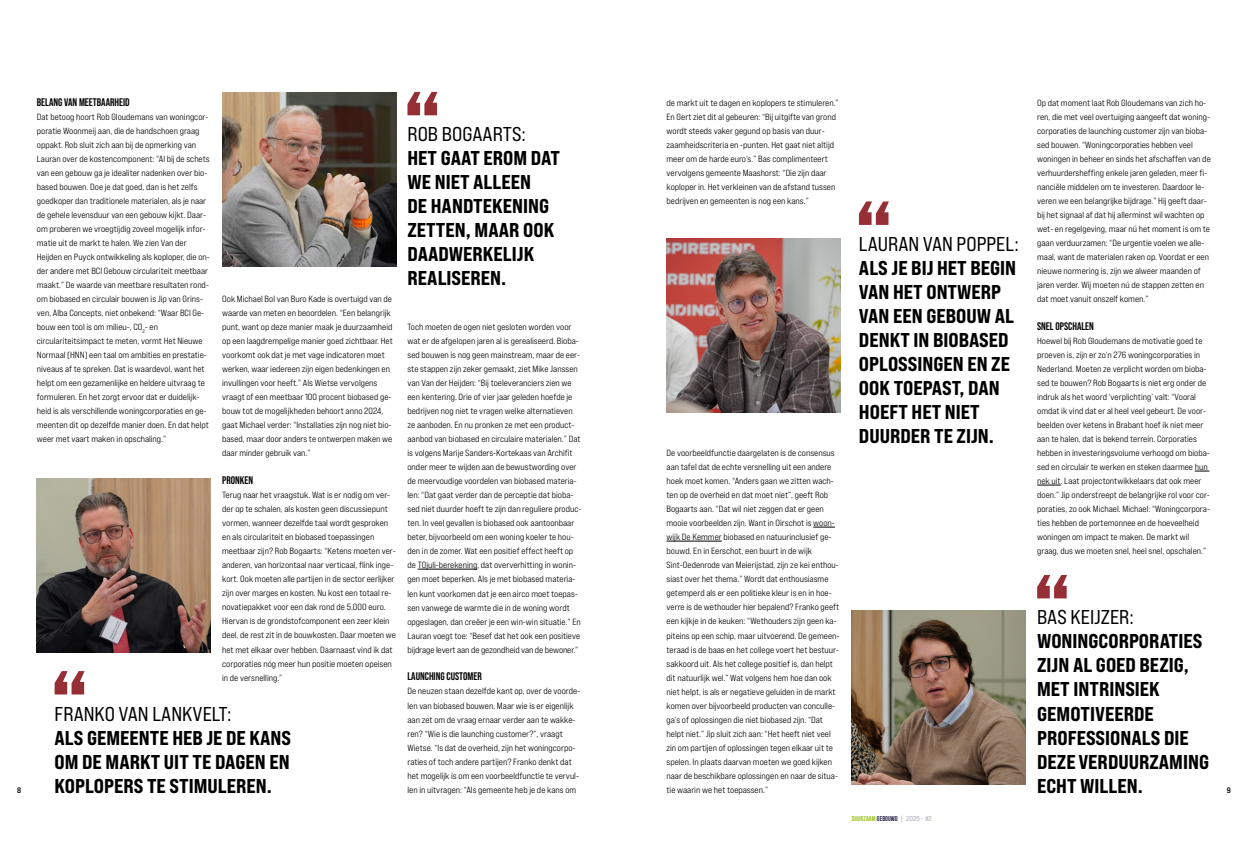
<style>
.page{position:relative;width:1248px;height:851px;background:#fff}
.page>*{position:absolute;margin:0;border:0;box-sizing:border-box;transform-origin:0 0}
.t1{font:20px/24px "Bebas Neue Pro Exp Eb";color:#000}
.t2{font:20px "Bebas Neue Pro Exp Rg";color:#000}
.t3{font:700 11px "Bebas Neue Pro";color:#000}
.t4{font:9px/14px "Bebas Neue Pro Exp Md";color:#000}
.t5{font:8px "Bebas Neue Pro Exp Bd";color:#000}
.t6{font:700 7px "Bebas Neue";letter-spacing:.01em;color:#9dbf1c}
.s1{color:#29214b}
.s2{font-family:"Bebas Neue Pro Exp Md";font-weight:400;color:#988da7}
</style>
<div class="page">
<svg style="left:1194px;top:471px;width:15px;height:1px"></svg>
<svg style="left:1037px;top:485px;width:23px;height:1px"></svg>
<img style="left:222px;top:92px;width:174px;height:174px">
<img style="left:666px;top:238px;width:174px;height:174px">
<svg style="left:407px;top:92px;width:30px;height:23px"></svg>
<svg style="left:858px;top:201px;width:30px;height:24px"></svg>
<img style="left:37px;top:478px;width:174px;height:174px">
<img style="left:851px;top:610px;width:174px;height:174px">
<svg style="left:55px;top:671px;width:30px;height:23px"></svg>
<svg style="left:1037px;top:575px;width:30px;height:23px"></svg>
<hr style="left:417px;top:569px;width:60px;height:1px;background:#000">
<svg style="left:813px;top:527px;width:21px;height:1px"></svg>
<hr style="left:666px;top:541px;width:55px;height:1px;background:#000">
<p class="t3" style="left:37px;top:96px;width:94px">BELANG VAN MEETBAARHEID</p>
<p class="t4" style="left:37px;top:110px;width:174px">Dat betoog hoort Rob Gloudemans van woningcor&shy;poratie Woonmeij aan, die de handschoen graag oppakt. Rob sluit zich aan bij de opmerking van Lauran over de kostencomponent: “Al bij de schets van een gebouw ga je idealiter nadenken over bio&shy;based bouwen. Doe je dat goed, dan is het zelfs goedkoper dan traditionele materialen, als je naar de gehele levensduur van een gebouw kijkt. Daar&shy;om proberen we vroegtijdig zoveel mogelijk infor&shy;matie uit de markt te halen. We zien Van der Heijden en Puyck ontwikkeling als koploper, die on&shy;der andere met BCI Gebouw circulariteit meetbaar maakt.” De waarde van meetbare resultaten rond&shy;om biobased en circulair bouwen is Jip van Grins&shy;ven, Alba Concepts, niet onbekend: “Waar BCI Ge&shy;bouw een tool is om milieu-, CO<sub>2</sub>- en circulariteitsimpact te meten, vormt Het Nieuwe Normaal (HNN) een taal om ambities en prestatie&shy;niveaus af te spreken. Dat is waardevol, want het helpt om een gezamenlijke en heldere uitvraag te formuleren. En het zorgt ervoor dat er duidelijk&shy;heid is als verschillende woningcorporaties en ge&shy;meenten dit op dezelfde manier doen. En dat helpt weer met vaart maken in opschaling.”</p>
<p class="t4" style="left:666px;top:96px;width:174px">de markt uit te dagen en koplopers te stimuleren.” En Gert ziet dit al gebeuren: “Bij uitgifte van grond wordt steeds vaker gegund op basis van duur&shy;zaamheidscriteria en -punten. Het gaat niet altijd meer om de harde euro’s.” Bas complimenteert vervolgens gemeente Maashorst: “Die zijn daar koploper in. Het verkleinen van de afstand tussen bedrijven en gemeenten is nog een kans.”</p>
<p class="t4" style="left:1037px;top:96px;width:175px">Op dat moment laat Rob Gloudemans van zich ho&shy;ren, die met veel overtuiging aangeeft dat woning&shy;corporaties de launching customer zijn van bioba&shy;sed bouwen. “Woningcorporaties hebben veel woningen in beheer en sinds het afschaffen van de verhuurdersheffing enkele jaren geleden, meer fi&shy;nanciële middelen om te investeren. Daardoor le&shy;veren we een belangrijke bijdrage.” Hij geeft daar&shy;bij het signaal af dat hij allerminst wil wachten op wet- en regelgeving, maar nú het moment is om te gaan verduurzamen: “De urgentie voelen we alle&shy;maal, want de materialen raken op. Voordat er een nieuwe normering is, zijn we alweer maanden of jaren verder. Wij moeten nú de stappen zetten en dat moet vanuit onszelf komen.”</p>
<p class="t3" style="left:1037px;top:320px;width:58px">SNEL OPSCHALEN</p>
<p class="t4" style="left:1037px;top:334px;width:174px">Hoewel bij Rob Gloudemans de motivatie goed te proeven is, zijn er zo’n 276 woningcorporaties in Nederland. Moeten ze verplicht worden om bioba&shy;sed te bouwen? Rob Bogaarts is niet erg onder de indruk als het woord ‘verplichting’ valt: “Vooral omdat ik vind dat er al heel veel gebeurt. De voor&shy;beelden over ketens in Brabant hoef ik niet meer aan te halen, dat is bekend terrein. Corporaties hebben in investeringsvolume verhoogd om bioba&shy;sed en circulair te werken en steken daarmee hun nek uit. Laat projectontwikkelaars dat ook meer doen.” Jip onderstreept de belangrijke rol voor cor&shy;poraties, zo ook Michael. Michael: “Woningcorpora&shy;ties hebben de portemonnee en de hoeveelheid woningen om impact te maken. De markt wil graag, dus we moeten snel, heel snel, opschalen.”</p>
<h1 class="t2" style="left:407px;top:122px;width:120px">ROB BOGAARTS:</h1>
<h1 class="t1" style="left:407px;top:146px;width:154px">HET GAAT EROM DAT<br>WE NIET ALLEEN<br>DE HANDTEKENING<br>ZETTEN, MAAR OOK<br>DAADWERKELIJK<br>REALISEREN.</h1>
<h1 class="t2" style="left:858px;top:231px;width:161px">LAURAN VAN POPPEL:</h1>
<h1 class="t1" style="left:858px;top:255px;width:159px">ALS JE BIJ HET BEGIN<br>VAN HET ONTWERP<br>VAN EEN GEBOUW AL<br>DENKT IN BIOBASED<br>OPLOSSINGEN EN ZE<br>OOK TOEPAST, DAN<br>HOEFT HET NIET<br>DUURDER TE ZIJN.</h1>
<p class="t4" style="left:222px;top:292px;width:172px">Ook Michael Bol van Buro Kade is overtuigd van de waarde van meten en beoordelen. “Een belangrijk punt, want op deze manier maak je duurzaamheid op een laagdrempelige manier goed zichtbaar. Het voorkomt ook dat je met vage indicatoren moet werken, waar iedereen zijn eigen bedenkingen en invullingen voor heeft.” Als Wietse vervolgens vraagt of een meetbaar 100 procent biobased ge&shy;bouw tot de mogelijkheden behoort anno 2024, gaat Michael verder: “Installaties zijn nog niet bio&shy;based, maar door anders te ontwerpen maken we daar minder gebruik van.”</p>
<p class="t3" style="left:222px;top:474px;width:32px">PRONKEN</p>
<p class="t4" style="left:222px;top:488px;width:175px">Terug naar het vraagstuk. Wat is er nodig om ver&shy;der op te schalen, als kosten geen discussiepunt vormen, wanneer dezelfde taal wordt gesproken en als circulariteit en biobased toepassingen meetbaar zijn? Rob Bogaarts: “Ketens moeten ver&shy;anderen, van horizontaal naar verticaal, flink inge&shy;kort. Ook moeten alle partijen in de sector eerlijker zijn over marges en kosten. Nu kost een totaal re&shy;novatiepakket voor een dak rond de 5.000 euro.<br>Hiervan is de grondstofcomponent een zeer klein deel, de rest zit in de bouwkosten. Daar moeten we het met elkaar over hebben. Daarnaast vind ik dat corporaties nóg meer hun positie moeten opeisen in de versnelling.”</p>
<p class="t4" style="left:407px;top:320px;width:175px">Toch moeten de ogen niet gesloten worden voor wat er de afgelopen jaren al is gerealiseerd. Bioba&shy;sed bouwen is nog geen mainstream, maar de eer&shy;ste stappen zijn zeker gemaakt, ziet Mike Janssen van Van der Heijden: “Bij toeleveranciers zien we een kentering. Drie of vier jaar geleden hoefde je bedrijven nog niet te vragen welke alternatieven ze aanboden. En nu pronken ze met een product&shy;aanbod van biobased en circulaire materialen.” Dat is volgens Marije Sanders-Kortekaas van Archifit onder meer te wijden aan de bewustwording over de meervoudige voordelen van biobased materia&shy;len: “Dat gaat verder dan de perceptie dat bioba&shy;sed niet duurder hoeft te zijn dan reguliere produc&shy;ten. In veel gevallen is biobased ook aantoonbaar beter, bijvoorbeeld om een woning koeler te hou&shy;den in de zomer. Wat een positief effect heeft op de TOjuli-berekening, dat oververhitting in wonin&shy;gen moet beperken. Als je met biobased materia&shy;len kunt voorkomen dat je een airco moet toepas&shy;sen vanwege de warmte die in de woning wordt opgeslagen, dan creëer je een win-win situatie.” En Lauran voegt toe: “Besef dat het ook een positieve bijdrage levert aan de gezondheid van de bewoner.”</p>
<p class="t3" style="left:407px;top:670px;width:76px">LAUNCHING CUSTOMER</p>
<p class="t4" style="left:407px;top:684px;width:174px">De neuzen staan dezelfde kant op, over de voorde&shy;len van biobased bouwen. Maar wie is er eigenlijk aan zet om de vraag ernaar verder aan te wakke&shy;ren? “Wie is die launching customer?”, vraagt Wietse. “Is dat de overheid, zijn het woningcorpo&shy;raties of toch andere partijen? Franko denkt dat het mogelijk is om een voorbeeldfunctie te vervul&shy;len in uitvragen: “Als gemeente heb je de kans om</p>
<p class="t4" style="left:666px;top:446px;width:174px">De voorbeeldfunctie daargelaten is de consensus aan tafel dat de echte versnelling uit een andere hoek moet komen. “Anders gaan we zitten wach&shy;ten op de overheid en dat moet niet”, geeft Rob Bogaarts aan. “Dat wil niet zeggen dat er geen mooie voorbeelden zijn. Want in Oirschot is woon&shy;wijk De Kemmer biobased en natuurinclusief ge&shy;bouwd. En in Eerschot, een buurt in de wijk Sint-Oedenrode van Meierijstad, zijn ze kei enthou&shy;siast over het thema.” Wordt dat enthousiasme getemperd als er een politieke kleur is en in hoe&shy;verre is de wethouder hier bepalend? Franko geeft een kijkje in de keuken: “Wethouders zijn geen ka&shy;piteins op een schip, maar uitvoerend. De gemeen&shy;teraad is de baas en het college voert het bestuur&shy;sakkoord uit. Als het college positief is, dan helpt dit natuurlijk wel.” Wat volgens hem hoe dan ook niet helpt, is als er negatieve geluiden in de markt komen over bijvoorbeeld producten van conculle&shy;ga’s of oplossingen die niet biobased zijn. “Dat helpt niet.” Jip sluit zich aan: “Het heeft niet veel zin om partijen of oplossingen tegen elkaar uit te spelen. In plaats daarvan moeten we goed kijken naar de beschikbare oplossingen en naar de situa&shy;tie waarin we het toepassen.”</p>
<h1 class="t2" style="left:1037px;top:605px;width:98px">BAS KEIJZER:</h1>
<h1 class="t1" style="left:1037px;top:629px;width:173px">WONINGCORPORATIES<br>ZIJN AL GOED BEZIG,<br>MET INTRINSIEK<br>GEMOTIVEERDE<br>PROFESSIONALS DIE<br>DEZE VERDUURZAMING<br>ECHT WILLEN.</h1>
<h1 class="t2" style="left:55px;top:701px;width:178px">FRANKO VAN LANKVELT:</h1>
<h1 class="t1" style="left:55px;top:725px;width:238px;text-align:justify">ALS GEMEENTE HEB JE DE KANS OM DE MARKT UIT TE DAGEN EN KOPLOPERS TE STIMULEREN.</h1>
<p class="t5" style="left:17px;top:784px;width:6px">8</p>
<p class="t5" style="left:1226px;top:784px;width:5px">9</p>
<p class="t6" style="left:851px;top:814px;width:82px">DUURZAAM <span class="s1">GEBOUWD</span> <span class="s2">| 2025 - #2</span></p>
</div>
